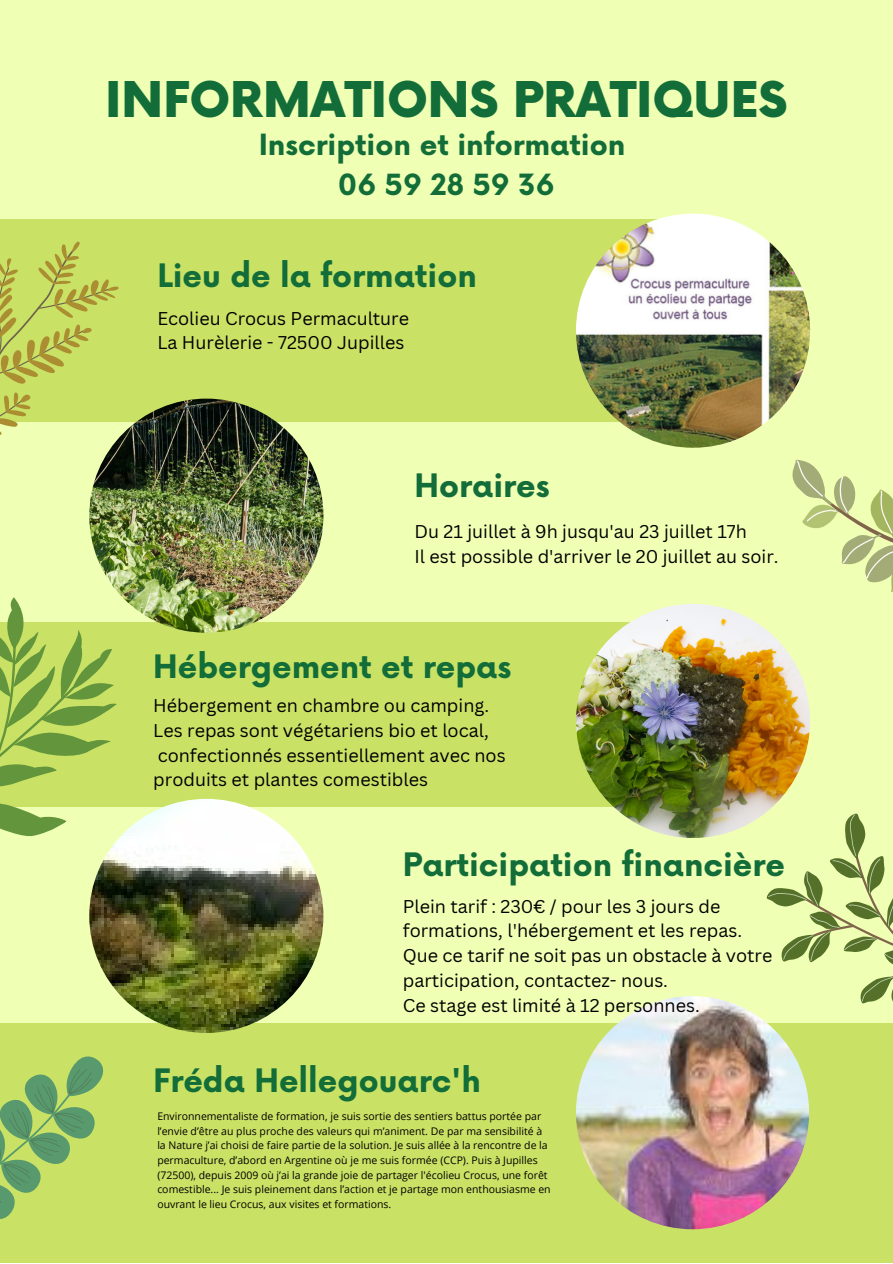
<style>
.page{position:relative;width:893px;height:1264px;background:#fff}
.page>*{position:absolute;margin:0;border:0;box-sizing:border-box;transform-origin:0 0}
.t1{font:900 48px "Now";color:#126d39}
.t2{font:700 31.5px "Now";color:#126d39}
.t3{font:700 28.5px "Now";color:#126d39}
.t4{font:18px/24.8px "Canva Sans";color:#000}
.t5{font:10.5px/14.5px "Open Sans";color:#000}
</style>
<div class="page">
<div style="left:0;top:0;width:892px;height:1262px;background:#efffb3"></div>
<div style="left:0;top:1023px;width:892px;height:239px;background:#c9e265"></div>
<div style="left:0;top:219px;width:726px;height:203px;background:#c9e265"></div>
<div style="left:0;top:622px;width:636px;height:184px;background:#c9e265"></div>
<svg style="left:0;top:1056px;width:104px;height:163px"></svg>
<svg style="left:0;top:597px;width:117px;height:240px"></svg>
<svg style="left:0;top:241px;width:119px;height:194px"></svg>
<svg style="left:766px;top:813px;width:127px;height:192px"></svg>
<svg style="left:782px;top:389px;width:110px;height:257px"></svg>
<img style="left:576px;top:214px;width:234px;height:234px;border-radius:50%">
<img style="left:89px;top:798px;width:234px;height:234px;border-radius:50%">
<img style="left:576px;top:604px;width:234px;height:234px;border-radius:50%">
<img style="left:89px;top:398px;width:234px;height:234px;border-radius:50%">
<img style="left:576px;top:996px;width:233px;height:233px;border-radius:50%">
<p class="t1" style="left:105px;top:74px;width:684px">INFORMATIONS PRATIQUES</p>
<p class="t3" style="left:259px;top:129px;width:368px">Inscription et information</p>
<p class="t3" style="left:338px;top:169px;width:218px">06 59 28 59 36</p>
<p class="t2" style="left:157px;top:259px;width:321px">Lieu de la formation</p>
<p class="t4" style="left:157px;top:305px;width:253px">Ecolieu Crocus Permaculture</p>
<p class="t4" style="left:157px;top:330px;width:248px">La Hurèlerie - 72500 Jupilles</p>
<p class="t2" style="left:414px;top:468px;width:136px">Horaires</p>
<p class="t4" style="left:414px;top:519px;width:334px">Du 21 juillet à 9h jusqu'au 23 juillet 17h</p>
<p class="t4" style="left:414px;top:543px;width:365px">Il est possible d'arriver le 20 juillet au soir.</p>
<p class="t2" style="left:153px;top:650px;width:359px">Hébergement et repas</p>
<p class="t4" style="left:153px;top:693px;width:337px">Hébergement en chambre ou camping.</p>
<p class="t4" style="left:153px;top:717px;width:354px">Les repas sont végétariens bio et local, confectionnés essentiellement avec nos produits et plantes comestibles</p>
<p class="t2" style="left:403px;top:847px;width:383px">Participation financière</p>
<p class="t4" style="left:403px;top:893px;width:341px">Plein tarif : 230€ / pour les 3 jours de formations, l'hébergement et les repas.</p>
<p class="t4" style="left:403px;top:942px;width:371px">Que ce tarif ne soit pas un obstacle à votre participation, contactez- nous.</p>
<p class="t4" style="left:403px;top:992px;width:298px">Ce stage est limité à 12 personnes.</p>
<p class="t2" style="left:153px;top:1063px;width:329px">Fréda Hellegouarc'h</p>
<p class="t5" style="left:157px;top:1108px;width:386px">Environnementaliste de formation, je suis sortie des sentiers battus portée par l’envie d’être au plus proche des valeurs qui m’animent. De par ma sensibilité à</p>
<p class="t5" style="left:157px;top:1138px;width:395px">la Nature j’ai choisi de faire partie de la solution. Je suis allée à la rencontre de la permaculture, d’abord en Argentine où je me suis formée (CCP). Puis à Jupilles (72500), depuis 2009 où j’ai la grande joie de partager l'écolieu Crocus, une forêt comestible... Je suis pleinement dans l’action et je partage mon enthousiasme en ouvrant le lieu Crocus, aux visites et formations.</p>
</div>
